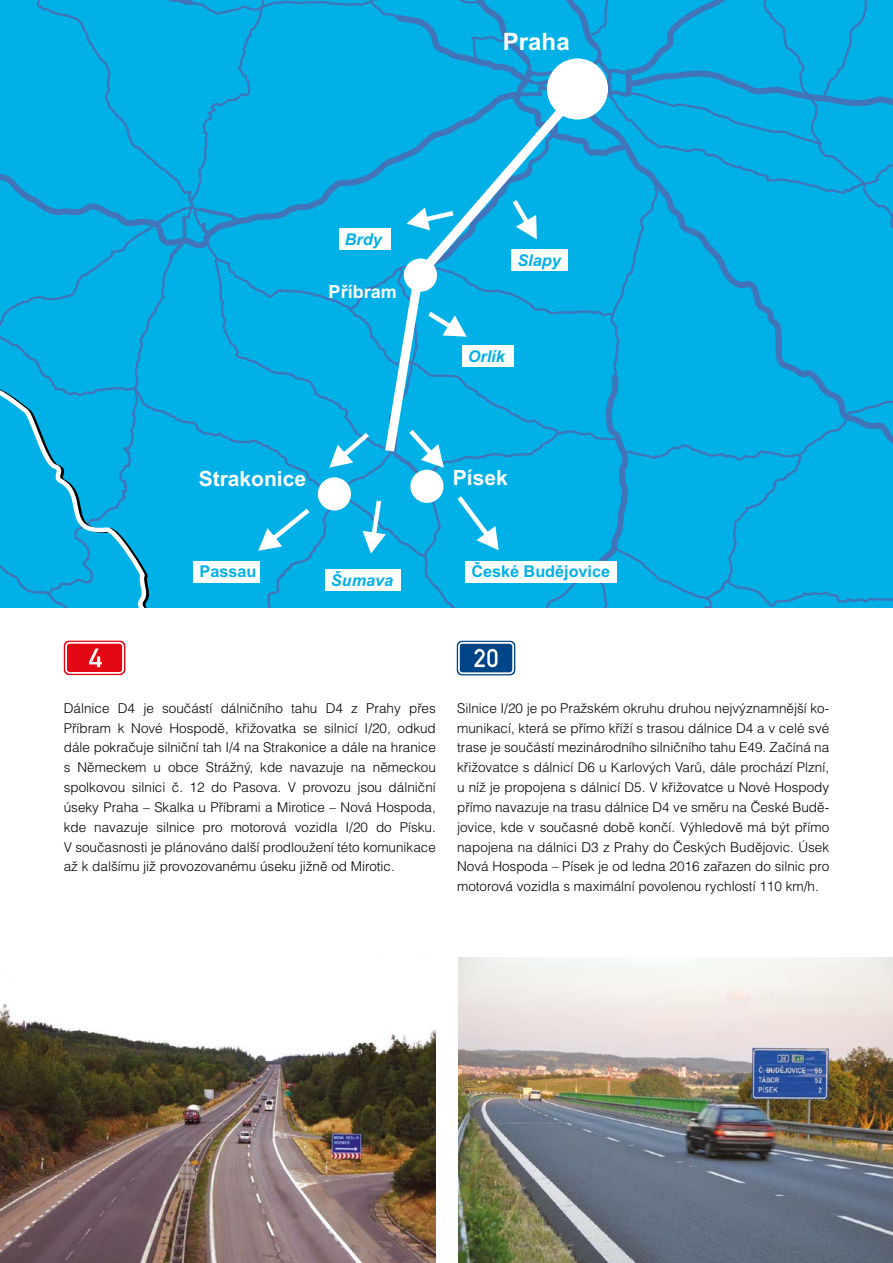
<style>
.page{position:relative;width:893px;height:1263px;background:#fff}
.page>*{position:absolute;margin:0;border:0;box-sizing:border-box;transform-origin:0 0}
.t1{font:700 24px "Arial";color:#fff}
.t2{font:700 21px "Arial";color:#fff}
.t3{font:700 18px "Arial";color:#fff}
.t4{font:700 16.2px "Arial";color:#00b0e7}
.t5{font:italic 700 16.2px "Arial";color:#00b0e7}
.Text{font:300 13.5px/19.8px "Helvetica CE";color:#000;text-align:justify}
</style>
<div class="page">
<img style="left:0;top:1003px;width:436px;height:260px">
<img style="left:458px;top:958px;width:435px;height:305px">
<svg style="left:0;top:0;width:893px;height:608px;background:#0baee4"></svg>
<div style="left:547px;top:58px;width:61px;height:62px;background:#fff;border-radius:50%"></div>
<div style="left:410px;top:470px;width:34px;height:33px;background:#fff;border-radius:50%"></div>
<div style="left:318px;top:477px;width:33px;height:33px;background:#fff;border-radius:50%"></div>
<div style="left:404px;top:259px;width:33px;height:33px;background:#fff;border-radius:50%"></div>
<svg style="left:457px;top:641px;width:58px;height:34px"></svg>
<svg style="left:458px;top:642px;width:56px;height:32px;background:#4375a7"></svg>
<div style="left:64px;top:641px;width:61px;height:34px;background:#e30613;border-radius:5px"></div>
<svg style="left:65px;top:642px;width:59px;height:32px"></svg>
<p class="t5" style="left:345px;top:228px;width:38px">Brdy</p>
<p class="t3" style="left:329px;top:279px;width:70px">Příbram</p>
<p class="t1" style="left:503px;top:26px;width:68px">Praha</p>
<p class="t5" style="left:517px;top:249px;width:45px">Slapy</p>
<p class="t5" style="left:468px;top:345px;width:38px">Orlík</p>
<p class="t2" style="left:199px;top:465px;width:109px">Strakonice</p>
<p class="t2" style="left:453px;top:463px;width:56px">Písek</p>
<p class="t4" style="left:200px;top:561px;width:58px">Passau</p>
<p class="t5" style="left:331px;top:569px;width:64px">Šumava</p>
<p class="t4" style="left:471px;top:561px;width:140px">České Budějovice</p>
<p class="Text" style="left:64px;top:698px;width:374px">Dálnice D4 je součástí dálničního tahu D4 z Prahy přes Příbram k Nové Hospodě, křižovatka se silnicí I/20, odkud dále pokračuje silniční tah I/4 na Strakonice a dále na hranice s Německem u obce Strážný, kde navazuje na německou spolkovou silnici č. 12 do Pasova. V provozu jsou dálniční úseky Praha – Skalka u Příbrami a Mirotice – Nová Hospoda, kde navazuje silnice pro motorová vozidla I/20 do Písku.<br>V současnosti je plánováno další prodloužení této komunikace až k dalšímu již provozovanému úseku jižně od Mirotic.</p>
<p class="Text" style="left:457px;top:698px;width:374px">Silnice I/20 je po Pražském okruhu druhou nejvýznamnější ko&shy;munikací, která se přímo kříží s trasou dálnice D4 a v celé své trase je součástí mezinárodního silničního tahu E49. Začíná na křižovatce s dálnicí D6 u Karlových Varů, dále prochází Plzní, u níž je propojena s dálnicí D5. V křižovatce u Nové Hospody přímo navazuje na trasu dálnice D4 ve směru na České Budě&shy;jovice, kde v současné době končí. Výhledově má být přímo napojena na dálnici D3 z Prahy do Českých Budějovic. Úsek Nová Hospoda – Písek je od ledna 2016 zařazen do silnic pro motorová vozidla s maximální povolenou rychlostí 110 km/h.</p>
</div>
